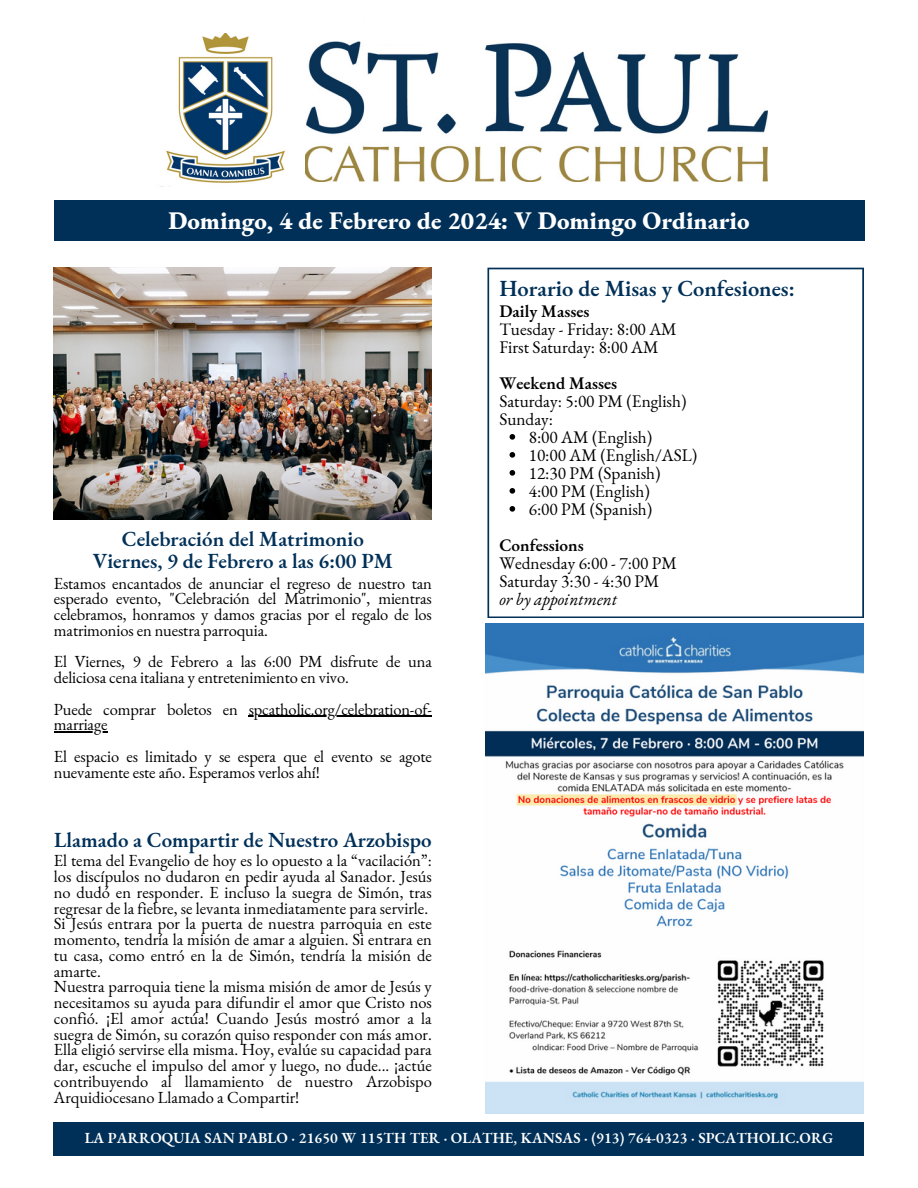
<style>
.page{position:relative;width:918px;height:1188px;background:#fff}
.page>*{position:absolute;margin:0;border:0;box-sizing:border-box;transform-origin:0 0}
.t1{font:800 24.75px "EB Garamond";color:#fff}
.t2{font:600 22.5px "EB Garamond";color:#003058}
.t3{font:600 21px/22.5px "EB Garamond";color:#003058;text-align:center}
.t4{font:17.25px/18px "EB Garamond";color:#000}
.t5{font:16.5px/15.8px "EB Garamond";color:#000}
.t6{font:600 15px "EB Garamond";letter-spacing:.01em;color:#fff}
.s1{font-weight:600}
.s2{font-style:italic}
</style>
<div class="page">
<div style="left:54px;top:1123px;width:810px;height:33px;background:#003058"></div>
<img style="left:305px;top:41px;width:462px;height:141px">
<img style="left:160px;top:34px;width:125px;height:153px">
<div style="left:365px;top:5px;width:94px;height:39px;background:#fff"></div>
<div style="left:54px;top:201px;width:810px;height:40px;background:#003058"></div>
<svg style="left:487px;top:268px;width:377px;height:350px"></svg>
<img style="left:54px;top:268px;width:378px;height:252px">
<img style="left:486px;top:624px;width:378px;height:489px">
<svg style="left:510px;top:434px;width:5px;height:6px"></svg>
<svg style="left:510px;top:452px;width:5px;height:6px"></svg>
<svg style="left:510px;top:470px;width:5px;height:6px"></svg>
<svg style="left:510px;top:488px;width:5px;height:6px"></svg>
<svg style="left:510px;top:506px;width:5px;height:6px"></svg>
<hr style="left:249px;top:716px;width:183px;height:1px;background:#000">
<hr style="left:54px;top:731px;width:53px;height:2px;background:#000">
<h3 class="t1" style="left:168px;top:204px;width:583px">Domingo, 4 de Febrero de 2024: V Domingo Ordinario</h3>
<h3 class="t3" style="left:93px;top:527px;width:301px">Celebración del Matrimonio<br>Viernes, 9 de Febrero a las 6:00 PM</h3>
<p class="t5" style="left:54px;top:575px;width:380px;text-align:justify">Estamos encantados de anunciar el regreso de nuestro tan esperado evento, "Celebración del Matrimonio", mientras celebramos, honramos y damos gracias por el regalo de los matrimonios en nuestra parroquia.</p>
<p class="t5" style="left:54px;top:654px;width:380px">El Viernes, 9 de Febrero a las 6:00 PM disfrute de una deliciosa cena italiana y entretenimiento en vivo.</p>
<p class="t5" style="left:54px;top:701px;width:185px">Puede comprar boletos en</p>
<p class="t5" style="left:249px;top:701px;width:185px">spcatholic.org/celebration-of-</p>
<p class="t5" style="left:54px;top:709px;width:380px;line-height:31.5px">marriage<br>El espacio es limitado y se espera que el evento se agote</p>
<p class="t5" style="left:54px;top:764px;width:268px">nuevamente este año. Esperamos verlos ahí!</p>
<p class="t3" style="left:54px;top:828px;width:379px">Llamado a Compartir de Nuestro Arzobispo</p>
<p class="t5" style="left:54px;top:853px;width:379px">El tema del Evangelio de hoy es lo opuesto a la “vacilación”: los discípulos no dudaron en pedir ayuda al Sanador. Jesús no dudó en responder. E incluso la suegra de Simón, tras regresar de la fiebre, se levanta inmediatamente para servirle.<br>Si Jesús entrara por la puerta de nuestra parroquia en este momento, tendría la misión de amar a alguien. Si entrara en tu casa, como entró en la de Simón, tendría la misión de amarte.<br>Nuestra parroquia tiene la misma misión de amor de Jesús y necesitamos su ayuda para difundir el amor que Cristo nos confió. ¡El amor actúa! Cuando Jesús mostró amor a la suegra de Simón, su corazón quiso responder con más amor.<br>Ella eligió servirse ella misma. Hoy, evalúe su capacidad para dar, escuche el impulso del amor y luego, no dude... ¡actúe contribuyendo al llamamiento de nuestro Arzobispo Arquidiocesano Llamado a Compartir!</p>
<h1 class="t2" style="left:499px;top:273px;width:297px">Horario de Misas y Confesiones:</h1>
<h3 class="t4" style="left:499px;top:302px;width:179px"><span class="s1">Daily Masses<br></span>Tuesday - Friday: 8:00 AM<br>First Saturday: 8:00 AM</h3>
<h3 class="t4" style="left:499px;top:374px;width:189px"><span class="s1">Weekend Masses<br></span>Saturday: 5:00 PM (English)<br>Sunday:</h3>
<h3 class="t4" style="left:529px;top:428px;width:125px">8:00 AM (English)</h3>
<h2 class="t4" style="left:529px;top:446px;width:170px">10:00 AM (English/ASL)</h2>
<h3 class="t4" style="left:529px;top:464px;width:133px">12:30 PM (Spanish)</h3>
<h2 class="t4" style="left:529px;top:482px;width:123px">4:00 PM (English)</h2>
<h3 class="t4" style="left:529px;top:500px;width:125px">6:00 PM (Spanish)</h3>
<h3 class="t4" style="left:499px;top:536px;width:179px"><span class="s1">Confessions<br></span>Wednesday 6:00 - 7:00 PM<br>Saturday 3:30 - 4:30 PM<br><span class="s2">or by appointment</span></h3>
<h1 class="t6" style="left:85px;top:1127px;width:750px">LA PARROQUIA SAN PABLO · 21650 W 115TH TER · OLATHE, KANSAS · (913) 764-0323 · SPCATHOLIC.ORG</h1>
</div>
